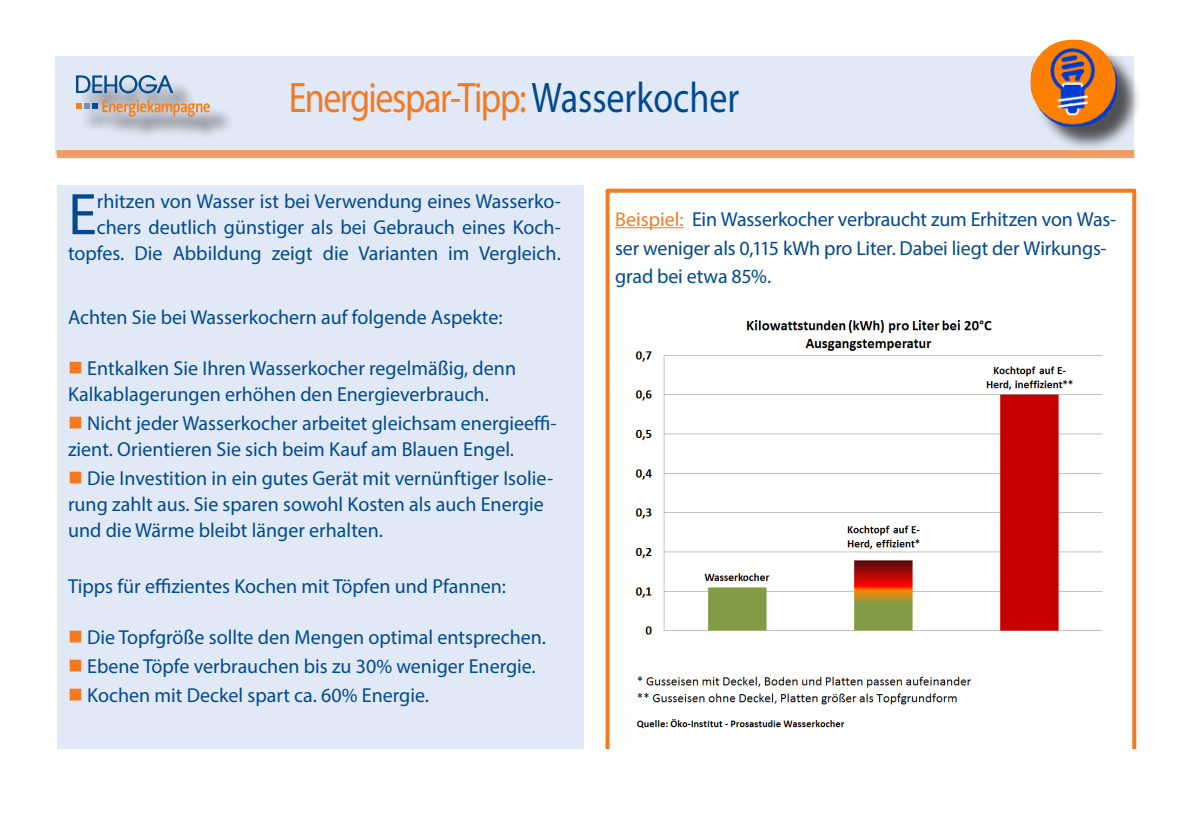
<style>
.page{position:relative;width:1191px;height:840px;background:#fff}
.page>*{position:absolute;margin:0;border:0;box-sizing:border-box;transform-origin:0 0}
.Head{font:59.2px "Myriad Pro";color:#014990}
.t1{font:42.8px "Myriad Pro";letter-spacing:-.04em;color:#f47921;scale:.84 1}
.Head-2{font:20.2px/26px "Myriad Pro";color:#014990}
.s1{color:#014990}
.s2{color:#f47921}
.s3{font-size:20px;color:#f47921}
</style>
<div class="page">
<div style="left:57px;top:185px;width:526px;height:597px;background:#e1e9f6"></div>
<div style="left:56px;top:57px;width:1078px;height:98px;background:#e1e9f6"></div>
<div style="left:79px;top:78px;width:155px;height:63px;background:#231f20;opacity:.75"></div>
<svg style="left:76px;top:75px;width:97px;height:18px"></svg>
<svg style="left:76px;top:99px;width:134px;height:18px"></svg>
<div style="left:57px;top:150px;width:1077px;height:8px;background:#ee9a61"></div>
<div style="left:1034px;top:43px;width:107px;height:108px;background:#231f20;opacity:.75"></div>
<img style="left:1030px;top:40px;width:87px;height:86px">
<hr style="left:615px;top:227px;width:68px;height:1px;background:#f47921">
<div style="left:605px;top:188px;width:531px;height:596px;border:4px solid #f47921"></div>
<img style="left:57px;top:748px;width:1080px;height:36px">
<img style="left:635px;top:319px;width:468px;height:410px">
<p class="t1" style="left:289px;top:71px;width:538px">Energiespar-Tipp: <span class="s1">Wasserkocher</span></p>
<p class="Head-2" style="left:68px;top:188px;width:494px;text-align:right">rhitzen von Wasser ist bei Verwendung eines Wasserko&shy;chers deutlich günstiger als bei Gebrauch eines Koch&shy;topfes. Die Abbildung zeigt die Varianten im Vergleich.</p>
<p class="Head" style="left:68px;top:178px;width:30px">E</p>
<p class="Head-2" style="left:68px;top:304px;width:436px">Achten Sie bei Wasserkochern auf folgende Aspekte:</p>
<p class="Head-2" style="left:68px;top:355px;width:449px"><span class="s2">■</span> Entkalken Sie Ihren Wasserkocher regelmäßig, denn<br>Kalkablagerungen erhöhen den Energieverbrauch.</p>
<p class="Head-2" style="left:68px;top:409px;width:490px"><span class="s2">■</span> Nicht jeder Wasserkocher arbeitet gleichsam energieeffi&shy;zient. Orientieren Sie sich beim Kauf am Blauen Engel.</p>
<p class="Head-2" style="left:68px;top:464px;width:487px"><span class="s2">■</span> Die Investition in ein gutes Gerät mit vernünftiger Isolie&shy;rung zahlt aus. Sie sparen sowohl Kosten als auch Energie und die Wärme bleibt länger erhalten.</p>
<p class="Head-2" style="left:68px;top:572px;width:439px">Tipps für effizientes Kochen mit Töpfen und Pfannen:</p>
<p class="Head-2" style="left:68px;top:623px;width:479px"><span class="s2">■</span> Die Topfgröße sollte den Mengen optimal entsprechen.</p>
<p class="Head-2" style="left:68px;top:652px;width:469px"><span class="s2">■</span> Ebene Töpfe verbrauchen bis zu 30% weniger Energie.</p>
<p class="Head-2" style="left:68px;top:681px;width:362px"><span class="s2">■</span> Kochen mit Deckel spart ca. 60% Energie.</p>
<p class="Head-2" style="left:615px;top:204px;width:502px;line-height:28.8px"><span class="s3">Beispiel:</span> Ein Wasserkocher verbraucht zum Erhitzen von Was&shy;ser weniger als 0,115 kWh pro Liter. Dabei liegt der Wirkungs&shy;grad bei etwa 85%.</p>
</div>
